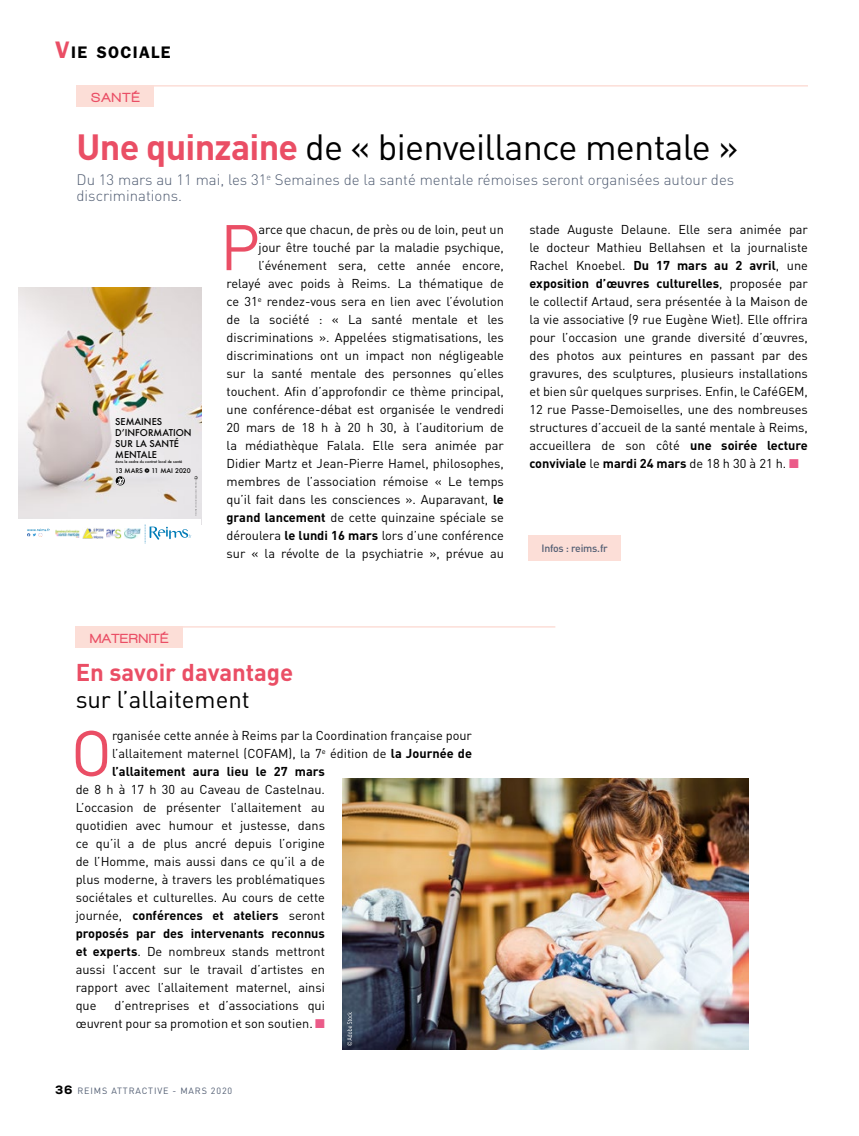
<style>
.page{position:relative;width:859px;height:1136px;background:#fff}
.page>*{position:absolute;margin:0;border:0;box-sizing:border-box;transform-origin:0 0}
.t1{font:63.3px "DIN";color:#ea4e65}
.t2{font:36px "DIN";letter-spacing:-.02em;color:#000}
.t3{font:700 24px "DIN";color:#ea4e65}
.t4{font:24px "DIN";color:#000}
.t5{font:600 16.8px "Franklin Gothic";letter-spacing:.075em;color:#000}
.t6{font:300 15px/16.5px "DIN";color:#525e73}
.t7{font:900 13.5px "Walkway";letter-spacing:.08em;color:#ea4e65}
.t8{font:12.75px/18px "DIN";color:#000;text-align:justify}
.t9{font:500 10.5px "DIN";letter-spacing:-.02em;color:#525e73}
.t10{font:500 9.15px/10.9px "Futura";color:#000}
.t11{font:9px "DIN Bleu";letter-spacing:.095em;color:#525e73}
.t12{font:500 6.3px "Futura";color:#000}
.t13{font:500 3.75px "Futura";color:#000}
.s1{font-size:24px;color:#ea4e65}
.s2{font-weight:700;color:#ea4e65}
.s3{font-weight:700}
.s4{color:#eb5b89}
.s5{font-family:"Nexa";font-weight:800;font-size:12px;color:#000}
</style>
<div class="page">
<div style="left:77px;top:85px;width:77px;height:21px;background:#fcded7"></div>
<div style="left:75px;top:626px;width:108px;height:21px;background:#fcded7"></div>
<hr style="left:76px;top:626px;width:479px;height:1px;background:#fcded7">
<hr style="left:77px;top:85px;width:731px;height:2px;background:#fcded7">
<div style="left:529px;top:535px;width:92px;height:25px;background:#fcded7"></div>
<img style="left:342px;top:778px;width:406px;height:271px">
<img style="left:19px;top:287px;width:182px;height:232px">
<svg style="left:145px;top:524px;width:47px;height:19px"></svg>
<svg style="left:27px;top:528px;width:23px;height:8px"></svg>
<img style="left:55px;top:528px;width:48px;height:10px">
<img style="left:125px;top:528px;width:16px;height:10px">
<img style="left:106px;top:529px;width:16px;height:10px">
<svg style="left:194px;top:476px;width:4px;height:3px"></svg>
<svg style="left:116px;top:476px;width:8px;height:8px"></svg>
<svg style="left:347px;top:1011px;width:5px;height:34px"></svg>
<h3 class="t5" style="left:55px;top:42px;width:117px"><span class="s1">V</span>IE SOCIALE</h3>
<p class="t7" style="left:91px;top:90px;width:49px">SANTÉ</p>
<h2 class="t2" style="left:77px;top:124px;width:663px"><span class="s2">Une quinzaine</span> de « bienveillance mentale »</h2>
<p class="t6" style="left:77px;top:171px;width:659px">Du 13 mars au 11 mai, les 31<sup>e</sup> Semaines de la santé mentale rémoises seront organisées autour des discriminations.</p>
<p class="t10" style="left:115px;top:415px;width:78px">SEMAINES<br>D’INFORMATION<br>SUR LA SANTÉ<br>MENTALE</p>
<p class="t13" style="left:115px;top:459px;width:68px">dans le cadre du contrat local de santé</p>
<p class="t12" style="left:115px;top:466px;width:77px">13 MARS <sup>I</sup> 11 MAI 2020</p>
<p class="t7" style="left:90px;top:630px;width:79px">MATERNITÉ</p>
<p class="t8" style="left:227px;top:220px;width:279px;text-align:right">arce que chacun, de près ou de loin, peut un<br>jour être touché par la maladie psychique, l’événement sera, cette année encore, relayé avec poids à Reims. La thématique de ce 31<sup>e</sup> rendez-vous sera en lien avec l’évolution de la société : « La santé mentale et les discriminations ». Appelées stigmatisations, les discriminations ont un impact non négligeable sur la santé mentale des personnes qu’elles touchent. Afin d’approfondir ce thème principal, une conférence-débat est organisée le vendredi 20 mars de 18 h à 20 h 30, à l’auditorium de la médiathèque Falala. Elle sera animée par Didier Martz et Jean-Pierre Hamel, philosophes, membres de l’association rémoise « Le temps qu’il fait dans les consciences ». Auparavant, <span class="s3">le grand lancement</span> de cette quinzaine spéciale se déroulera <span class="s3">le lundi 16 mars</span> lors d’une conférence sur « la révolte de la psychiatrie », prévue au</p>
<p class="t8" style="left:529px;top:220px;width:280px">stade Auguste Delaune. Elle sera animée par le docteur Mathieu Bellahsen et la journaliste Rachel Knoebel. <span class="s3">Du 17 mars au 2 avril</span>, une <span class="s3">exposition d’œuvres culturelles</span>, proposée par le collectif Artaud, sera présentée à la Maison de la vie associative (9 rue Eugène Wiet). Elle offrira pour l’occasion une grande diversité d’œuvres, des photos aux peintures en passant par des gravures, des sculptures, plusieurs installations et bien sûr quelques surprises. Enfin, le CaféGEM, 12 rue Passe-Demoiselles, une des nombreuses structures d’accueil de la santé mentale à Reims, accueillera de son côté <span class="s3">une soirée lecture conviviale</span> le <span class="s3">mardi 24 mars</span> de 18 h 30 à 21 h. <span class="s4">■</span></p>
<h1 class="t1" style="left:220px;top:208px;width:41px">P</h1>
<p class="t9" style="left:541px;top:541px;width:68px">Infos : reims.fr</p>
<h3 class="t3" style="left:76px;top:656px;width:219px">En savoir davantage</h3>
<h3 class="t4" style="left:76px;top:684px;width:176px">sur l’allaitement</h3>
<h1 class="t1" style="left:71px;top:713px;width:43px">O</h1>
<p class="t8" style="left:112px;top:726px;width:361px">rganisée cette année à Reims par la Coordination française pour l’allaitement maternel (COFAM), la 7<sup>e</sup> édition de <span class="s3">la Journée de l’allaitement aura lieu le 27 mars</span></p>
<p class="t8" style="left:76px;top:780px;width:251px">de 8 h à 17 h 30 au Caveau de Castelnau.<br>L’occasion de présenter l’allaitement au quotidien avec humour et justesse, dans ce qu’il a de plus ancré depuis l’origine de l’Homme, mais aussi dans ce qu’il a de plus moderne, à travers les problématiques sociétales et culturelles. Au cours de cette journée, <span class="s3">conférences et ateliers</span> seront <span class="s3">proposés par des intervenants reconnus et experts</span>. De nombreux stands mettront aussi l’accent sur le travail d’artistes en rapport avec l’allaitement maternel, ainsi que</p>
<p class="t8" style="left:76px;top:996px;width:251px;text-align:right">d’entreprises et d’associations qui œuvrent pour sa promotion et son soutien. <span class="s4">■</span></p>
<p class="t11" style="left:55px;top:1085px;width:179px"><span class="s5">36</span> REIMS ATTRACTIVE - MARS 2020</p>
</div>
